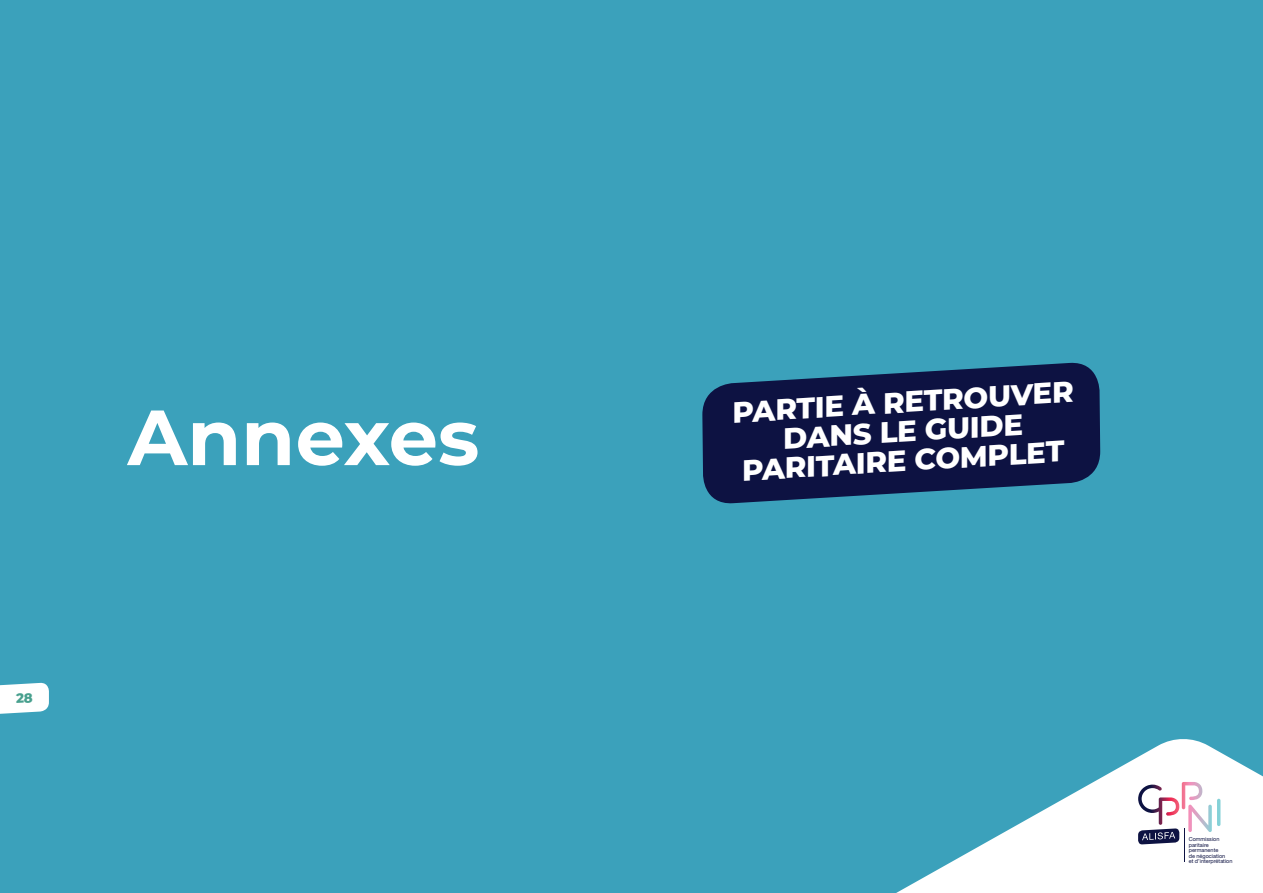
<style>
.page{position:relative;width:1263px;height:893px;background:#3ba1bb}
.page>*{position:absolute;margin:0;border:0;box-sizing:border-box;transform-origin:0 0}
.t1{font:700 78px "Montserrat";color:#fff}
.t2{font:800 29.4px/29.2px "Montserrat";color:#fff;text-align:center}
.t3{font:5.55px/5.6px "Helvetica Neue LT Std";color:#0d1242}
</style>
<div class="page">
<svg style="left:896px;top:739px;width:367px;height:154px;fill:#fff"></svg>
<hr style="left:1217px;top:799px;width:3px;height:27px;background:#84d1d7;border-radius:2px">
<hr style="left:1184px;top:828px;width:1px;height:34px;background:#0d1242">
<svg style="left:1138px;top:782px;width:74px;height:63px;background:#d2c7d3"></svg>
<svg style="left:702px;top:362px;width:398px;height:142px;fill:#0d1242"></svg>
<svg style="left:0;top:682px;width:49px;height:32px;background:#e6f3f6"></svg>
<h1 class="t1" style="left:128px;top:381px;width:353px">Annexes</h1>
<h2 class="t2" style="left:731px;top:398px;width:343px;rotate:-4deg">PARTIE À RETROUVER<br>DANS LE GUIDE<br>PARITAIRE COMPLET</h2>
<p class="t3" style="left:1189px;top:836px;width:45px">Commission paritaire permanente<br>de négociation<br>et d’interprétation</p>
</div>
